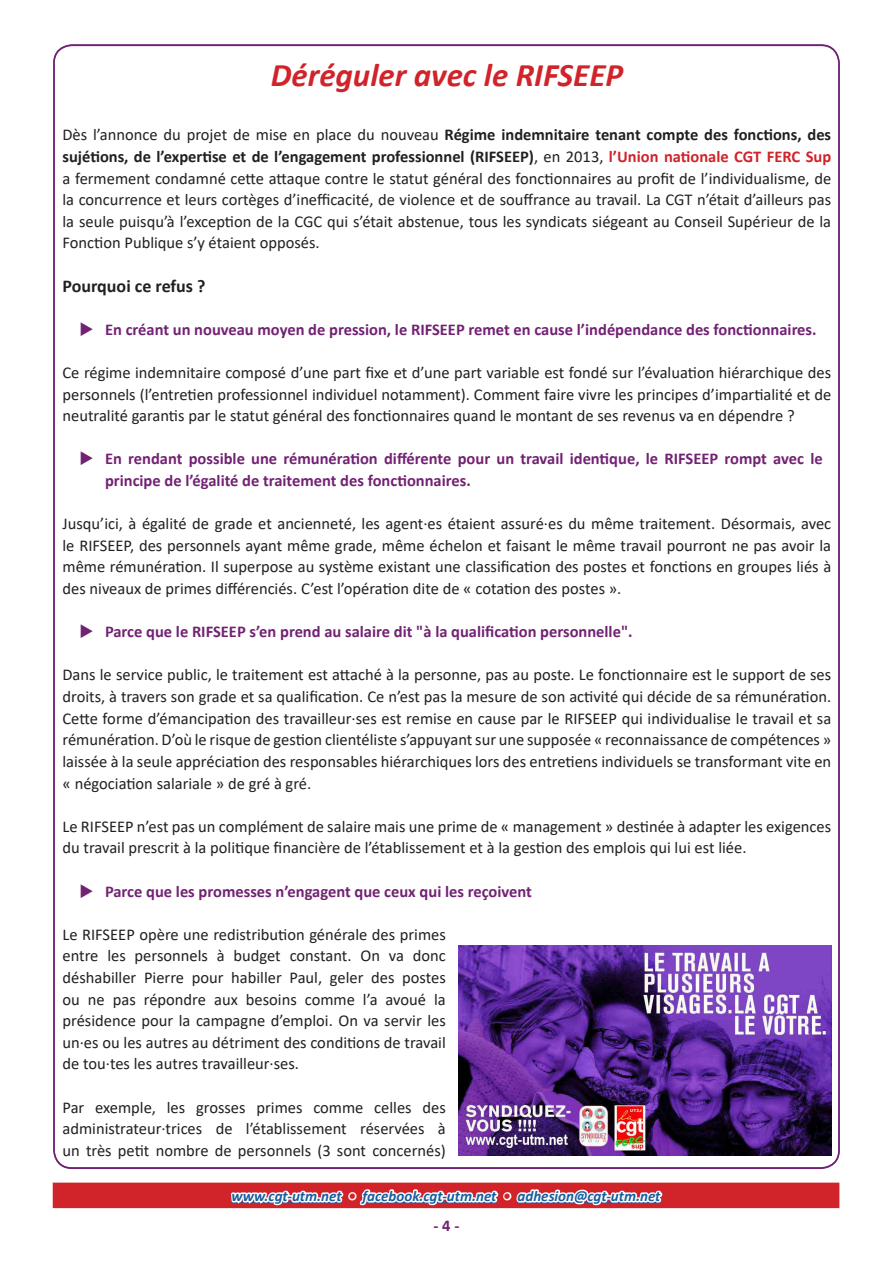
<style>
.page{position:relative;width:893px;height:1263px;background:#fff}
.page>*{position:absolute;margin:0;border:0;box-sizing:border-box;transform-origin:0 0}
.Titre_2{font:italic 700 33px "Calibri";color:#d1232a}
.Titre_3{font:700 18px "Calibri";color:#231f20}
.t1{font:16.5px/21.6px "Calibri";color:#231f20;text-align:justify}
.t2{font:700 16.5px/21.6px "Calibri";color:#722273}
.t3{font:italic 700 15px "Calibri";color:#175d9e}
.s1{font-weight:700}
.s2{font-weight:700;color:#d0232a}
.s3{color:#d1232a}
</style>
<div class="page">
<div style="left:53px;top:1183px;width:786px;height:24px;background:#d1232a"></div>
<svg style="left:229px;top:1118px;width:436px;height:91px"></svg>
<div style="left:53px;top:1182px;width:786px;height:26px;border:2px solid #d1232a"></div>
<img style="left:459px;top:946px;width:372px;height:209px">
<p class="Titre_2" style="left:271px;top:52px;width:354px">Déréguler avec le RIFSEEP</p>
<p class="t1" style="left:63px;top:124px;width:770px">Dès l’annonce du projet de mise en place du nouveau <span class="s1">Régime indemnitaire tenant compte des fonctions, des sujétions, de l’expertise et de l’engagement professionnel (RIFSEEP)</span>, en 2013, <span class="s2">l’Union nationale CGT FERC Sup </span>a fermement condamné cette attaque contre le statut général des fonctionnaires au profit de l’individualisme, de la concurrence et leurs cortèges d’inefficacité, de violence et de souffrance au travail. La CGT n’était d’ailleurs pas la seule puisqu’à l’exception de la CGC qui s’était abstenue, tous les syndicats siégeant au Conseil Supérieur de la Fonction Publique s’y étaient opposés.</p>
<p class="Titre_3" style="left:63px;top:273px;width:145px">Pourquoi ce refus ?</p>
<p class="t2" style="left:105px;top:318px;width:713px">En créant un nouveau moyen de pression, le RIFSEEP remet en cause l’indépendance des fonctionnaires.</p>
<p class="t1" style="left:63px;top:361px;width:770px">Ce régime indemnitaire composé d’une part fixe et d’une part variable est fondé sur l’évaluation hiérarchique des personnels (l’entretien professionnel individuel notamment). Comment faire vivre les principes d’impartialité et de neutralité garantis par le statut général des fonctionnaires quand le montant de ses revenus va en dépendre ?</p>
<p class="t2" style="left:105px;top:448px;width:719px">En rendant possible une rémunération différente pour un travail identique, le RIFSEEP rompt avec le principe de l’égalité de traitement des fonctionnaires.</p>
<p class="t1" style="left:63px;top:513px;width:770px">Jusqu’ici, à égalité de grade et ancienneté, les agent·es étaient assuré·es du même traitement. Désormais, avec le RIFSEEP, des personnels ayant même grade, même échelon et faisant le même travail pourront ne pas avoir la même rémunération. Il superpose au système existant une classification des postes et fonctions en groupes liés à des niveaux de primes différenciés. C’est l’opération dite de « cotation des postes ».</p>
<p class="t2" style="left:105px;top:621px;width:529px">Parce que le RIFSEEP s’en prend au salaire dit "à la qualification personnelle".</p>
<p class="t1" style="left:63px;top:664px;width:770px">Dans le service public, le traitement est attaché à la personne, pas au poste. Le fonctionnaire est le support de ses droits, à travers son grade et sa qualification. Ce n’est pas la mesure de son activité qui décide de sa rémunération.<br>Cette forme d’émancipation des travailleur·ses est remise en cause par le RIFSEEP qui individualise le travail et sa rémunération. D’où le risque de gestion clientéliste s’appuyant sur une supposée « reconnaissance de compétences » laissée à la seule appréciation des responsables hiérarchiques lors des entretiens individuels se transformant vite en « négociation salariale » de gré à gré.</p>
<p class="t1" style="left:63px;top:815px;width:770px">Le RIFSEEP n’est pas un complément de salaire mais une prime de « management » destinée à adapter les exigences du travail prescrit à la politique financière de l’établissement et à la gestion des emplois qui lui est liée.</p>
<p class="t2" style="left:105px;top:880px;width:428px">Parce que les promesses n’engagent que ceux qui les reçoivent</p>
<p class="t1" style="left:63px;top:923px;width:385px">Le RIFSEEP opère une redistribution générale des primes entre les personnels à budget constant. On va donc déshabiller Pierre pour habiller Paul, geler des postes ou ne pas répondre aux besoins comme l’a avoué la présidence pour la campagne d’emploi. On va servir les un·es ou les autres au détriment des conditions de travail de tou·tes les autres travailleur·ses.</p>
<p class="t1" style="left:63px;top:1096px;width:385px">Par exemple, les grosses primes comme celles des administrateur·trices de l’établissement réservées à un très petit nombre de personnels (3 sont concernés)</p>
<p class="t3" style="left:232px;top:1185px;width:430px">www.cgt-utm.net <span class="s3">•</span> facebook.cgt-utm.net <span class="s3">•</span> adhesion@cgt-utm.net</p>
<p class="t2" style="left:433px;top:1215px;width:27px">- 4 -</p>
</div>
